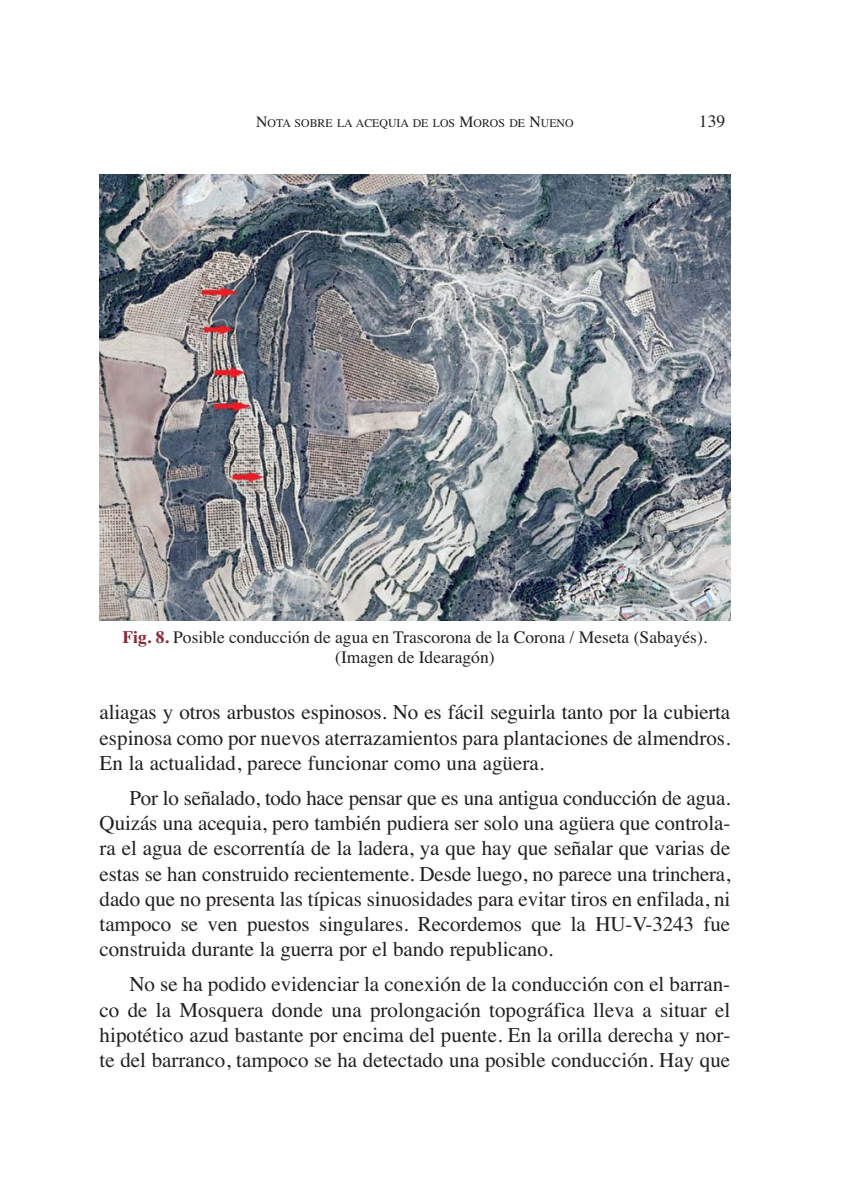
<style>
.page{position:relative;width:844px;height:1190px;background:#fff}
.page>*{position:absolute;margin:0;border:0;box-sizing:border-box;transform-origin:0 0}
.t1{font:21px/25.2px "Times";color:#231f20;text-align:justify}
.t2{font:17.5px/20.1px "Times";color:#231f20;text-align:center}
.t3{font:11.9px "Times";color:#231f20}
.s1{font-size:15.75px}
.s2{font-weight:700;color:#882838}
</style>
<div class="page">
<img style="left:100px;top:174px;width:630px;height:447px">
<p class="t3" style="left:256px;top:118px;width:319px"><span class="s1">N</span>OTA SOBRE LA ACEQUIA DE LOS <span class="s1">M</span>OROS DE <span class="s1">N</span>UENO</p>
<p class="t2" style="left:698px;top:112px;width:28px">139</p>
<p class="t2" style="left:123px;top:628px;width:586px"><span class="s2">Fig. 8.</span> Posible conducción de agua en Trascorona de la Corona / Meseta (Sabayés). (Imagen de Idearagón)</p>
<p class="t1" style="left:100px;top:702px;width:632px">aliagas y otros arbustos espinosos. No es fácil seguirla tanto por la cubierta espinosa como por nuevos aterrazamientos para plantaciones de almendros.<br>En la actualidad, parece funcionar como una agüera.</p>
<p class="t1" style="left:100px;top:787px;width:632px;text-indent:30px">Por lo señalado, todo hace pensar que es una antigua conducción de agua.<br>Quizás una acequia, pero también pudiera ser solo una agüera que controla&shy;ra el agua de escorrentía de la ladera, ya que hay que señalar que varias de estas se han construido recientemente. Desde luego, no parece una trinchera, dado que no presenta las típicas sinuosidades para evitar tiros en enfilada, ni tampoco se ven puestos singulares. Recordemos que la HU-V-3243 fue construida durante la guerra por el bando republicano.</p>
<p class="t1" style="left:100px;top:973px;width:632px;text-indent:30px">No se ha podido evidenciar la conexión de la conducción con el barran&shy;co de la Mosquera donde una prolongación topográfica lleva a situar el hipotético azud bastante por encima del puente. En la orilla derecha y nor&shy;te del barranco, tampoco se ha detectado una posible conducción. Hay que</p>
</div>
